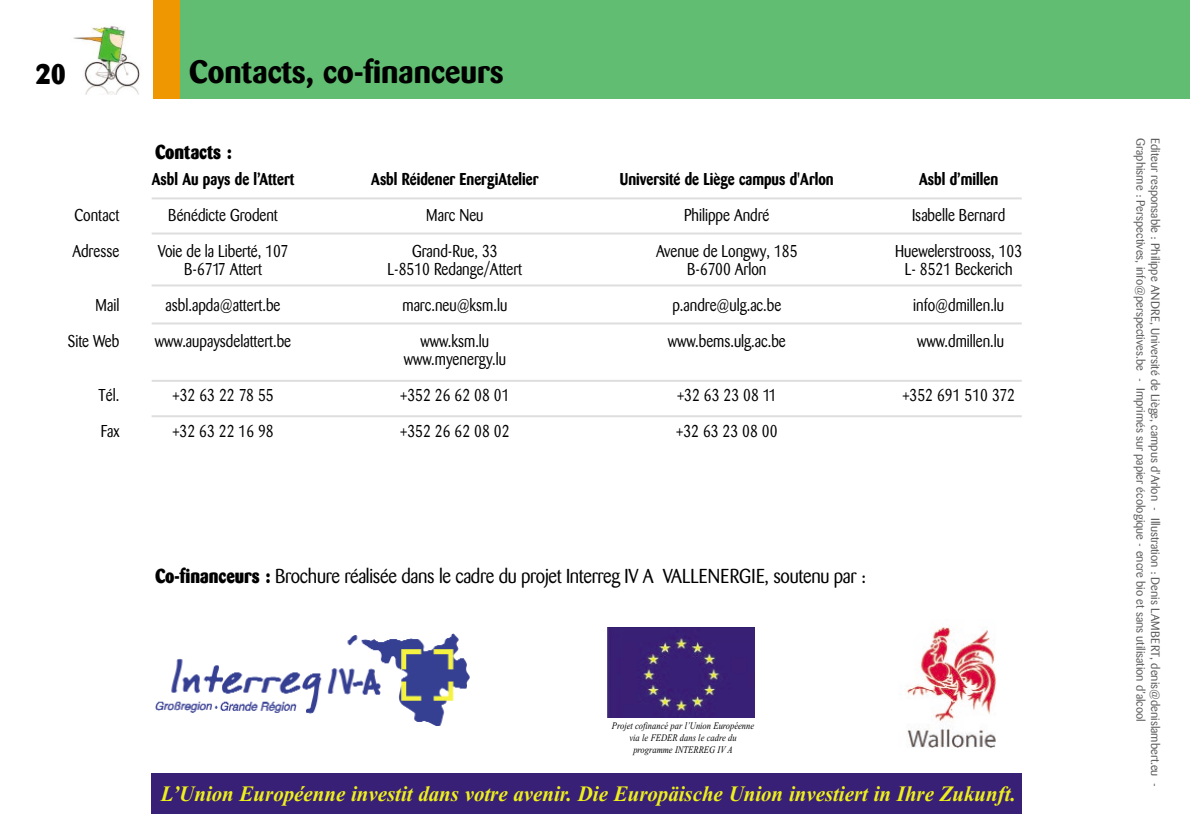
<style>
.page{position:relative;width:1190px;height:840px;background:#fff}
.page>*{position:absolute;margin:0;border:0;box-sizing:border-box;transform-origin:0 0}
.t1{font:700 32px "Barmeno";color:#000}
.t2{font:800 28px "Barmeno";color:#000}
.t3{font:italic 700 22px "Times New Roman";color:#eef01b;scale:.95 1}
.t4{font:20px "Barmeno";letter-spacing:-.015em;color:#000;scale:.9 1}
.t5{font:800 20px "Barmeno";color:#000;scale:.9 1}
.t6{font:17px "Barmeno";color:#000;scale:.85 1}
.t7{font:700 17px "Barmeno";color:#000;scale:.85 1}
.t8{font:12px/14.4px "Barmeno";color:#5c5c5c}
.t9{font:italic 10px/12px "Times New Roman";color:#000;text-align:center;scale:.85 1}
.s1{font-weight:800}
</style>
<div class="page">
<div style="left:154px;top:0;width:1036px;height:98px;background:#60bd71"></div>
<img style="left:73px;top:26px;width:67px;height:69px">
<div style="left:153px;top:0;width:26px;height:98px;background:#ee9700"></div>
<hr style="left:152px;top:233px;width:870px;height:2px;background:#dedede">
<hr style="left:152px;top:284px;width:870px;height:2px;background:#dedede">
<hr style="left:152px;top:322px;width:870px;height:2px;background:#dedede">
<hr style="left:152px;top:380px;width:870px;height:2px;background:#dedede">
<hr style="left:152px;top:415px;width:870px;height:2px;background:#dedede">
<hr style="left:152px;top:197px;width:870px;height:2px;background:#dedede">
<div style="left:152px;top:773px;width:870px;height:41px;background:#382076"></div>
<img style="left:155px;top:633px;width:315px;height:93px">
<img style="left:608px;top:627px;width:147px;height:90px">
<img style="left:907px;top:627px;width:89px;height:121px">
<h2 class="t2" style="left:36px;top:62px;width:32px">20</h2>
<h1 class="t1" style="left:189px;top:59px;width:316px">Contacts, co-financeurs</h1>
<p class="t5" style="left:155px;top:144px;width:87px">Contacts :</p>
<p class="t7" style="left:152px;top:172px;width:169px">Asbl Au pays de l’Attert</p>
<p class="t7" style="left:371px;top:172px;width:198px">Asbl Réidener EnergiAtelier</p>
<p class="t7" style="left:620px;top:172px;width:253px">Université de Liège campus d'Arlon</p>
<p class="t7" style="left:919px;top:172px;width:94px">Asbl d’millen</p>
<p class="t6" style="left:75px;top:208px;width:54px">Contact</p>
<p class="t6" style="left:168px;top:208px;width:130px">Bénédicte Grodent</p>
<p class="t6" style="left:426px;top:208px;width:69px">Marc Neu</p>
<p class="t6" style="left:684px;top:208px;width:102px">Philippe André</p>
<p class="t6" style="left:912px;top:208px;width:111px">Isabelle Bernard</p>
<p class="t6" style="left:72px;top:244px;width:57px">Adresse</p>
<p class="t6" style="left:158px;top:244px;width:155px">Voie de la Liberté, 107</p>
<p class="t6" style="left:412px;top:244px;width:102px">Grand-Rue, 33</p>
<p class="t6" style="left:656px;top:244px;width:168px">Avenue de Longwy, 185</p>
<p class="t6" style="left:895px;top:244px;width:151px">Huewelerstrooss, 103</p>
<p class="t6" style="left:184px;top:262px;width:93px">B-6717 Attert</p>
<p class="t6" style="left:388px;top:262px;width:160px">L-8510 Redange/Attert</p>
<p class="t6" style="left:687px;top:262px;width:95px">B-6700 Arlon</p>
<p class="t6" style="left:905px;top:262px;width:128px">L- 8521 Beckerich</p>
<p class="t6" style="left:96px;top:298px;width:29px">Mail</p>
<p class="t6" style="left:166px;top:298px;width:137px">asbl.apda@attert.be</p>
<p class="t6" style="left:403px;top:298px;width:125px">marc.neu@ksm.lu</p>
<p class="t6" style="left:672px;top:298px;width:130px">p.andre@ulg.ac.be</p>
<p class="t6" style="left:913px;top:298px;width:108px">info@dmillen.lu</p>
<p class="t6" style="left:68px;top:334px;width:62px">Site Web</p>
<p class="t6" style="left:155px;top:334px;width:162px">www.aupaysdelattert.be</p>
<p class="t6" style="left:421px;top:334px;width:82px">www.ksm.lu</p>
<p class="t6" style="left:668px;top:334px;width:140px">www.bems.ulg.ac.be</p>
<p class="t6" style="left:917px;top:334px;width:104px">www.dmillen.lu</p>
<p class="t6" style="left:404px;top:352px;width:122px">www.myenergy.lu</p>
<p class="t6" style="left:99px;top:388px;width:26px">Tél.</p>
<p class="t6" style="left:173px;top:388px;width:121px">+32 63 22 78 55</p>
<p class="t6" style="left:400px;top:388px;width:130px">+352 26 62 08 01</p>
<p class="t6" style="left:677px;top:388px;width:119px">+32 63 23 08 11</p>
<p class="t6" style="left:902px;top:388px;width:134px">+352 691 510 372</p>
<p class="t6" style="left:101px;top:424px;width:23px">Fax</p>
<p class="t6" style="left:172px;top:424px;width:121px">+32 63 22 16 98</p>
<p class="t6" style="left:400px;top:424px;width:130px">+352 26 62 08 02</p>
<p class="t6" style="left:676px;top:424px;width:121px">+32 63 23 08 00</p>
<p class="t4" style="left:155px;top:568px;width:791px"><span class="s1">Co-financeurs :</span> Brochure réalisée dans le cadre du projet Interreg IV A VALLENERGIE, soutenu par :</p>
<p class="t9" style="left:612px;top:720px;width:169px">Projet cofinancé par l’Union Européenne via le FEDER dans le cadre du programme INTERREG IV A</p>
<p class="t3" style="left:161px;top:786px;width:902px">L’Union Européenne investit dans votre avenir. Die Europäische Union investiert in Ihre Zukunft.</p>
<p class="t8" style="left:1161px;top:138px;width:650px;rotate:90deg">Editeur responsable : Philippe ANDRE, Université de Liège, campus d'Arlon - Illustration : Denis LAMBERT, denis@denislambert.eu -<br>Graphisme : Perspectives, info@perspectives.be - Imprimés sur papier écologique - encre bio et sans utilisation d’alcool</p>
</div>
